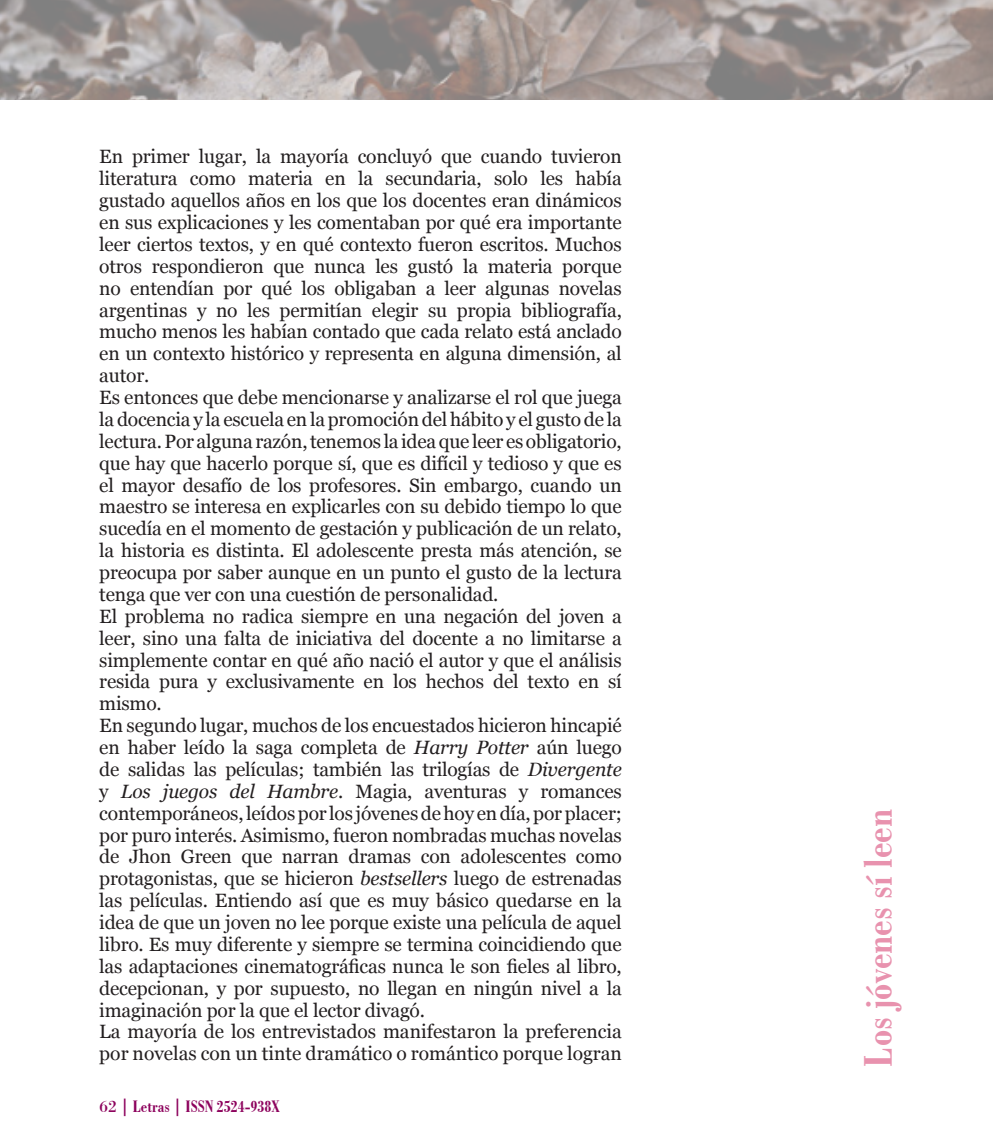
<style>
.page{position:relative;width:993px;height:1141px;background:#fff}
.page>*{position:absolute;margin:0;border:0;box-sizing:border-box;transform-origin:0 0}
.t1{font:700 condensed 42px "Bodoni BT";color:#e892ae}
.t2{font:19.25px/21.9px "Georgia";letter-spacing:-.01em;color:#231f20;text-align:justify}
.t3{font:700 condensed 17.5px "Bodoni BT";color:#8d035d}
.s1{font-style:italic}
.s2{font-weight:400;font-stretch:normal}
</style>
<div class="page">
<img style="left:0;top:0;width:992px;height:99px">
<p class="t2" style="left:99px;top:146px;width:524px">En primer lugar, la mayoría concluyó que cuando tuvieron literatura como materia en la secundaria, solo les había gustado aquellos años en los que los docentes eran dinámicos en sus explicaciones y les comentaban por qué era importante leer ciertos textos, y en qué contexto fueron escritos. Muchos otros respondieron que nunca les gustó la materia porque no entendían por qué los obligaban a leer algunas novelas argentinas y no les permitían elegir su propia bibliografía, mucho menos les habían contado que cada relato está anclado en un contexto histórico y representa en alguna dimensión, al autor.</p>
<p class="t2" style="left:99px;top:387px;width:524px">Es entonces que debe mencionarse y analizarse el rol que juega la docencia y la escuela en la promoción del hábito y el gusto de la lectura. Por alguna razón, tenemos la idea que leer es obligatorio, que hay que hacerlo porque sí, que es difícil y tedioso y que es el mayor desafío de los profesores. Sin embargo, cuando un maestro se interesa en explicarles con su debido tiempo lo que sucedía en el momento de gestación y publicación de un relato, la historia es distinta. El adolescente presta más atención, se preocupa por saber aunque en un punto el gusto de la lectura tenga que ver con una cuestión de personalidad.</p>
<p class="t2" style="left:99px;top:606px;width:524px">El problema no radica siempre en una negación del joven a leer, sino una falta de iniciativa del docente a no limitarse a simplemente contar en qué año nació el autor y que el análisis resida pura y exclusivamente en los hechos del texto en sí mismo.</p>
<p class="t2" style="left:99px;top:715px;width:524px">En segundo lugar, muchos de los encuestados hicieron hincapié en haber leído la saga completa de <span class="s1">Harry Potter</span> aún luego de salidas las películas; también las trilogías de <span class="s1">Divergente </span>y <span class="s1">Los juegos del Hambre</span>. Magia, aventuras y romances contemporáneos, leídos por los jóvenes de hoy en día, por placer; por puro interés. Asimismo, fueron nombradas muchas novelas de Jhon Green que narran dramas con adolescentes como protagonistas, que se hicieron <span class="s1">bestsellers</span> luego de estrenadas las películas. Entiendo así que es muy básico quedarse en la idea de que un joven no lee porque existe una película de aquel libro. Es muy diferente y siempre se termina coincidiendo que las adaptaciones cinematográficas nunca le son fieles al libro, decepcionan, y por supuesto, no llegan en ningún nivel a la imaginación por la que el lector divagó.</p>
<p class="t2" style="left:99px;top:1021px;width:524px">La mayoría de los entrevistados manifestaron la preferencia por novelas con un tinte dramático o romántico porque logran</p>
<p class="t3" style="left:99px;top:1096px;width:182px"><span class="s2">62</span> | Letras | ISSN 2524-938X</p>
<p class="t1" style="left:852px;top:1067px;width:259px;rotate:-90deg">Los jóvenes sí leen</p>
</div>
